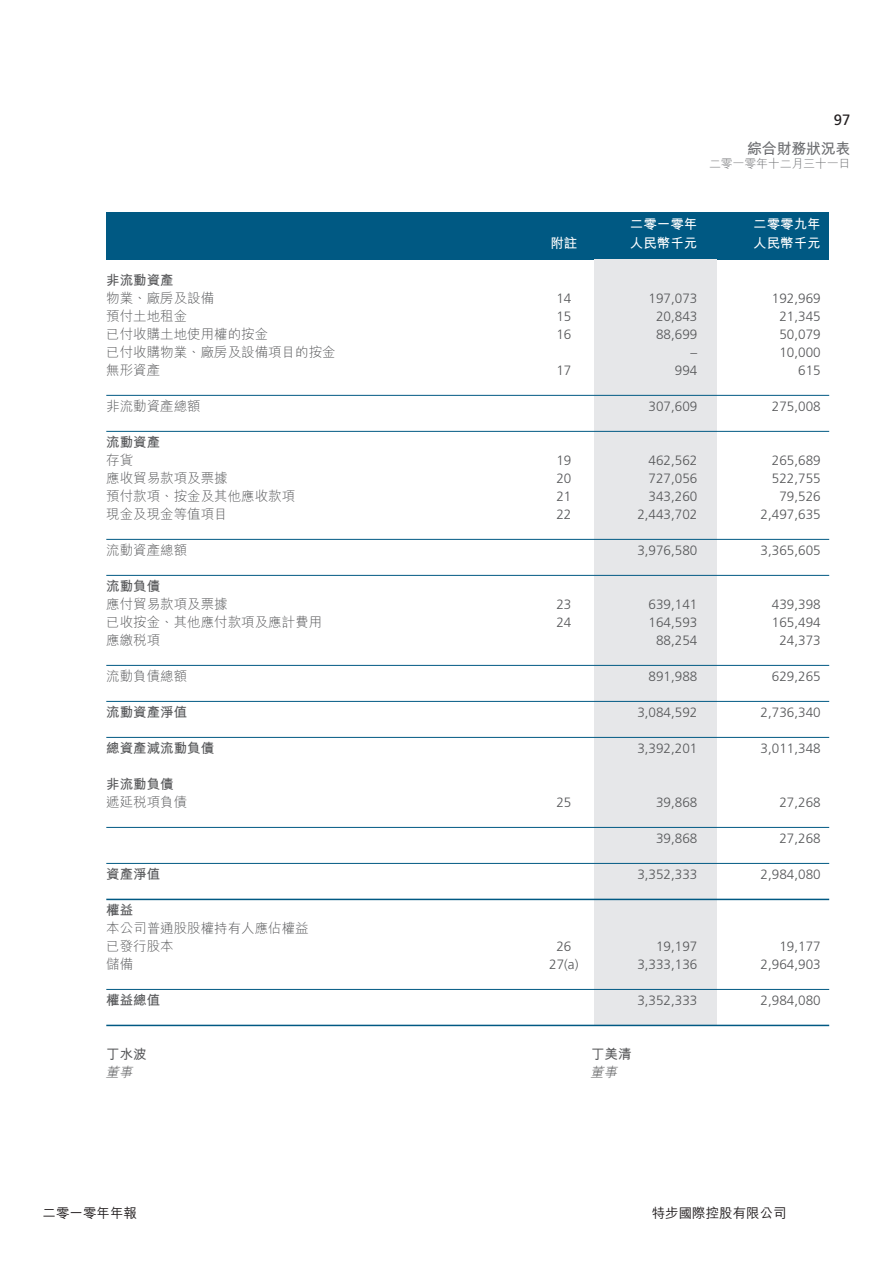
<style>
.page{position:relative;width:893px;height:1263px;background:#fff}
.page>*{position:absolute;margin:0;border:0;box-sizing:border-box;transform-origin:0 0}
.t1{font:700 15px "M Hei HK";letter-spacing:-.02em;color:#6c6d70}
.t2{font:15px "Frutiger LT Std";color:#231f20}
.t3{font:300 13.5px "Frutiger LT Std";color:#57585a}
.t4{font:300 13.5px/18px "M Hei HK";color:#57585a}
.t5{font:700 13.5px "M Hei HK";color:#57585a}
.t6{font:700 13.5px "M Hei HK";color:#fff}
.t7{font:500 13.5px "M Hei HK";color:#231f20}
.t8{font:italic 300 13.5px "M Hei HK";color:#57585a}
.t9{font:300 12px "M Hei HK";letter-spacing:-.02em;color:#6c6d70}
</style>
<div class="page">
<div style="left:106px;top:212px;width:723px;height:47px;background:#005983"></div>
<div style="left:594px;top:259px;width:123px;height:766px;background:#e6e7e9"></div>
<hr style="left:106px;top:395px;width:723px;height:1px;background:#005983">
<hr style="left:106px;top:431px;width:723px;height:1px;background:#005983">
<hr style="left:106px;top:539px;width:723px;height:1px;background:#005983">
<hr style="left:106px;top:575px;width:723px;height:1px;background:#005983">
<hr style="left:106px;top:665px;width:723px;height:1px;background:#005983">
<hr style="left:106px;top:701px;width:723px;height:1px;background:#005983">
<hr style="left:106px;top:737px;width:723px;height:1px;background:#005983">
<hr style="left:106px;top:827px;width:723px;height:1px;background:#005983">
<hr style="left:106px;top:863px;width:723px;height:1px;background:#005983">
<hr style="left:106px;top:899px;width:723px;height:1px;background:#005983">
<hr style="left:106px;top:989px;width:723px;height:1px;background:#005983">
<hr style="left:106px;top:1025px;width:723px;height:1px;background:#005983">
<p class="t2" style="left:834px;top:111px;width:18px">97</p>
<p class="t1" style="left:747px;top:138px;width:105px">綜合財務狀況表</p>
<p class="t9" style="left:709px;top:155px;width:143px">二零一零年十二月三十一日</p>
<p class="t6" style="left:630px;top:214px;width:69px">二零一零年</p>
<p class="t6" style="left:753px;top:214px;width:69px">二零零九年</p>
<p class="t6" style="left:550px;top:233px;width:28px">附註</p>
<p class="t6" style="left:630px;top:233px;width:69px">人民幣千元</p>
<p class="t6" style="left:753px;top:233px;width:69px">人民幣千元</p>
<p class="t5" style="left:106px;top:270px;width:69px">非流動資產</p>
<p class="t4" style="left:106px;top:289px;width:110px">物業、廠房及設備</p>
<p class="t3" style="left:556px;top:291px;width:17px">14</p>
<p class="t3" style="left:649px;top:291px;width:50px">197,073</p>
<p class="t3" style="left:772px;top:291px;width:50px">192,969</p>
<p class="t4" style="left:106px;top:307px;width:82px">預付土地租金</p>
<p class="t3" style="left:556px;top:309px;width:17px">15</p>
<p class="t3" style="left:656px;top:309px;width:43px">20,843</p>
<p class="t3" style="left:779px;top:309px;width:43px">21,345</p>
<p class="t4" style="left:106px;top:325px;width:164px">已付收購土地使用權的按金</p>
<p class="t3" style="left:556px;top:327px;width:17px">16</p>
<p class="t3" style="left:656px;top:327px;width:43px">88,699</p>
<p class="t3" style="left:779px;top:327px;width:43px">50,079</p>
<p class="t4" style="left:106px;top:343px;width:231px">已付收購物業、廠房及設備項目的按金</p>
<p class="t3" style="left:691px;top:345px;width:8px">–</p>
<p class="t3" style="left:779px;top:345px;width:43px">10,000</p>
<p class="t4" style="left:106px;top:361px;width:55px">無形資產</p>
<p class="t3" style="left:556px;top:363px;width:17px">17</p>
<p class="t3" style="left:675px;top:363px;width:24px">994</p>
<p class="t3" style="left:798px;top:363px;width:24px">615</p>
<p class="t4" style="left:106px;top:397px;width:96px">非流動資產總額</p>
<p class="t3" style="left:649px;top:399px;width:50px">307,609</p>
<p class="t3" style="left:772px;top:399px;width:50px">275,008</p>
<p class="t5" style="left:106px;top:432px;width:55px">流動資產</p>
<p class="t4" style="left:106px;top:451px;width:28px">存貨</p>
<p class="t3" style="left:556px;top:453px;width:17px">19</p>
<p class="t3" style="left:649px;top:453px;width:50px">462,562</p>
<p class="t3" style="left:772px;top:453px;width:50px">265,689</p>
<p class="t4" style="left:106px;top:469px;width:123px">應收貿易款項及票據</p>
<p class="t3" style="left:556px;top:471px;width:17px">20</p>
<p class="t3" style="left:649px;top:471px;width:50px">727,056</p>
<p class="t3" style="left:772px;top:471px;width:50px">522,755</p>
<p class="t4" style="left:106px;top:487px;width:191px">預付款項、按金及其他應收款項</p>
<p class="t3" style="left:556px;top:489px;width:17px">21</p>
<p class="t3" style="left:649px;top:489px;width:50px">343,260</p>
<p class="t3" style="left:779px;top:489px;width:43px">79,526</p>
<p class="t4" style="left:106px;top:505px;width:123px">現金及現金等值項目</p>
<p class="t3" style="left:556px;top:507px;width:17px">22</p>
<p class="t3" style="left:637px;top:507px;width:62px">2,443,702</p>
<p class="t3" style="left:761px;top:507px;width:62px">2,497,635</p>
<p class="t4" style="left:106px;top:541px;width:82px">流動資產總額</p>
<p class="t3" style="left:637px;top:543px;width:62px">3,976,580</p>
<p class="t3" style="left:761px;top:543px;width:62px">3,365,605</p>
<p class="t5" style="left:106px;top:576px;width:55px">流動負債</p>
<p class="t4" style="left:106px;top:595px;width:123px">應付貿易款項及票據</p>
<p class="t3" style="left:556px;top:597px;width:17px">23</p>
<p class="t3" style="left:649px;top:597px;width:50px">639,141</p>
<p class="t3" style="left:772px;top:597px;width:50px">439,398</p>
<p class="t4" style="left:106px;top:613px;width:218px">已收按金、其他應付款項及應計費用</p>
<p class="t3" style="left:556px;top:615px;width:17px">24</p>
<p class="t3" style="left:649px;top:615px;width:50px">164,593</p>
<p class="t3" style="left:772px;top:615px;width:50px">165,494</p>
<p class="t4" style="left:106px;top:631px;width:55px">應繳稅項</p>
<p class="t3" style="left:656px;top:633px;width:43px">88,254</p>
<p class="t3" style="left:779px;top:633px;width:43px">24,373</p>
<p class="t4" style="left:106px;top:667px;width:82px">流動負債總額</p>
<p class="t3" style="left:649px;top:669px;width:50px">891,988</p>
<p class="t3" style="left:772px;top:669px;width:50px">629,265</p>
<p class="t5" style="left:106px;top:702px;width:82px">流動資產淨值</p>
<p class="t3" style="left:637px;top:705px;width:62px">3,084,592</p>
<p class="t3" style="left:761px;top:705px;width:62px">2,736,340</p>
<p class="t5" style="left:106px;top:738px;width:110px">總資產減流動負債</p>
<p class="t3" style="left:637px;top:741px;width:62px">3,392,201</p>
<p class="t3" style="left:761px;top:741px;width:62px">3,011,348</p>
<p class="t5" style="left:106px;top:774px;width:69px">非流動負債</p>
<p class="t4" style="left:106px;top:793px;width:82px">遞延稅項負債</p>
<p class="t3" style="left:556px;top:795px;width:17px">25</p>
<p class="t3" style="left:656px;top:795px;width:43px">39,868</p>
<p class="t3" style="left:779px;top:795px;width:43px">27,268</p>
<p class="t3" style="left:656px;top:831px;width:43px">39,868</p>
<p class="t3" style="left:779px;top:831px;width:43px">27,268</p>
<p class="t5" style="left:106px;top:864px;width:55px">資產淨值</p>
<p class="t3" style="left:637px;top:867px;width:62px">3,352,333</p>
<p class="t3" style="left:761px;top:867px;width:62px">2,984,080</p>
<p class="t5" style="left:106px;top:900px;width:28px">權益</p>
<p class="t4" style="left:106px;top:919px;width:204px">本公司普通股股權持有人應佔權益已發行股本</p>
<p class="t3" style="left:556px;top:939px;width:17px">26</p>
<p class="t3" style="left:656px;top:939px;width:43px">19,197</p>
<p class="t3" style="left:779px;top:939px;width:43px">19,177</p>
<p class="t4" style="left:106px;top:955px;width:28px">儲備</p>
<p class="t3" style="left:549px;top:957px;width:31px">27(a)</p>
<p class="t3" style="left:637px;top:957px;width:62px">3,333,136</p>
<p class="t3" style="left:761px;top:957px;width:62px">2,964,903</p>
<p class="t5" style="left:106px;top:990px;width:55px">權益總值</p>
<p class="t3" style="left:637px;top:993px;width:62px">3,352,333</p>
<p class="t3" style="left:761px;top:993px;width:62px">2,984,080</p>
<p class="t5" style="left:106px;top:1044px;width:42px">丁水波</p>
<p class="t5" style="left:591px;top:1044px;width:42px">丁美清</p>
<p class="t8" style="left:105px;top:1063px;width:33px">董事</p>
<p class="t8" style="left:590px;top:1063px;width:33px">董事</p>
<p class="t7" style="left:43px;top:1203px;width:96px">二零一零年年報</p>
<p class="t7" style="left:652px;top:1203px;width:136px">特步國際控股有限公司</p>
</div>
